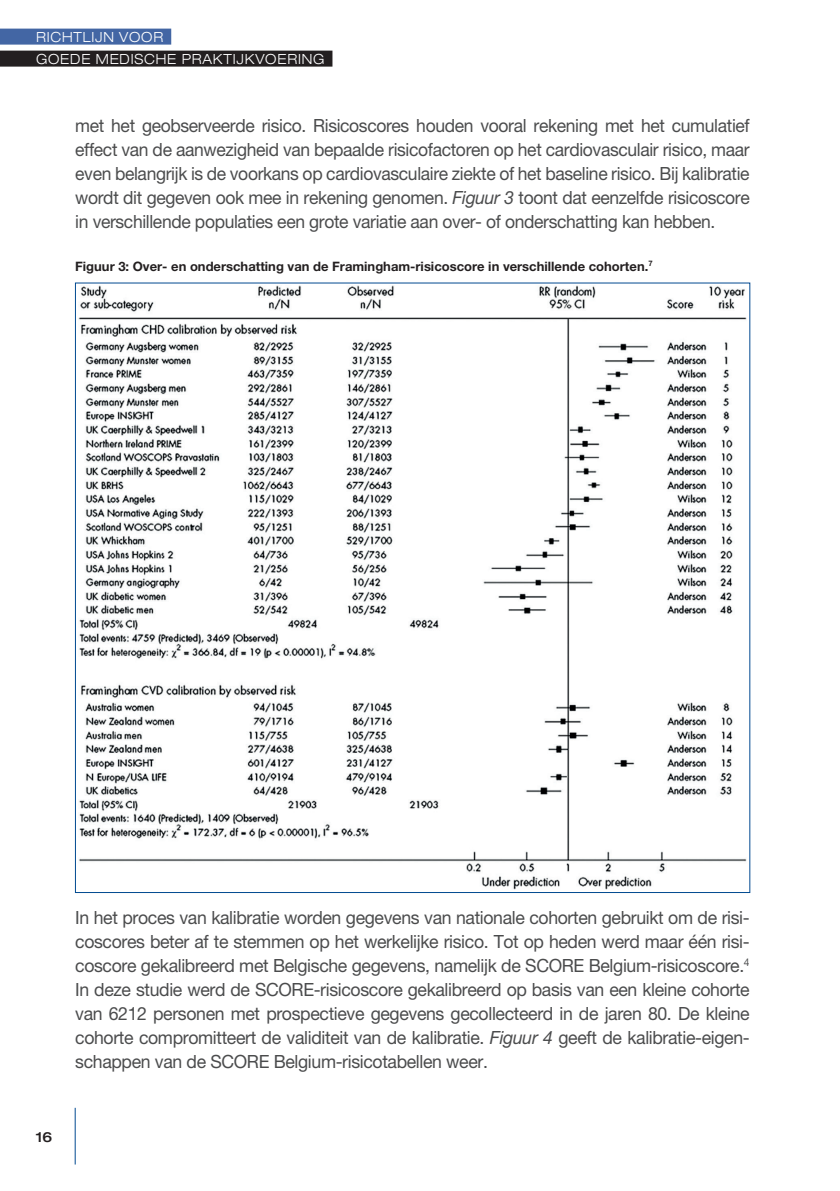
<style>
.page{position:relative;width:840px;height:1191px;background:#fff}
.page>*{position:absolute;margin:0;border:0;box-sizing:border-box;transform-origin:0 0}
.Body{font:18.2px/24px "Helvetica Neue LT Pro";letter-spacing:-.02em;color:#4b4c4d;text-align:justify}
.Body-2{font:18.2px/24px "Helvetica Neue LT Pro";letter-spacing:-.02em;color:#4b4c4d;text-align:justify;scale:.96 1}
.t1{font:300 expanded 14px/22px "Helvetica Neue LT Pro";letter-spacing:.06em;color:#fff;scale:.95 1}
.t2{font:500 expanded 14px "Helvetica Neue LT Pro";color:#231f20;scale:.95 1}
.Tabel_legende_boven{font:700 13px "Helvetica Neue LT Pro";color:#231f20}
.s1{font-style:italic}
</style>
<div class="page">
<hr style="left:75px;top:1107px;width:1px;height:57px;background:#014990">
<div style="left:0;top:29px;width:171px;height:16px;background:#4366a4"></div>
<div style="left:0;top:51px;width:332px;height:16px;background:#231f20"></div>
<img style="left:79px;top:286px;width:667px;height:603px">
<p class="t1" style="left:36px;top:26px;width:305px">RICHTLIJN VOOR<br>GOEDE MEDISCHE PRAKTIJKVOERING</p>
<p class="Body-2" style="left:75px;top:113px;width:703px">met het geobserveerde risico. Risicoscores houden vooral rekening met het cumulatief effect van de aanwezigheid van bepaalde risicofactoren op het cardiovasculair risico, maar even belangrijk is de voorkans op cardiovasculaire ziekte of het baseline risico. Bij kalibratie wordt dit gegeven ook mee in rekening genomen. <span class="s1">Figuur 3</span> toont dat eenzelfde risicoscore in verschillende populaties een grote variatie aan over- of onderschatting kan hebben.</p>
<p class="Tabel_legende_boven" style="left:75px;top:258px;width:578px">Figuur 3: Over- en onderschatting van de Framingham-risicoscore in verschillende cohorten.<sup>7</sup></p>
<p class="Body" style="left:75px;top:905px;width:675px">In het proces van kalibratie worden gegevens van nationale cohorten gebruikt om de risi&shy;coscores beter af te stemmen op het werkelijke risico. Tot op heden werd maar één risi&shy;coscore gekalibreerd met Belgische gegevens, namelijk de SCORE Belgium-risicoscore.<sup>4<br></sup>In deze studie werd de SCORE-risicoscore gekalibreerd op basis van een kleine cohorte van 6212 personen met prospectieve gegevens gecollecteerd in de jaren 80. De kleine cohorte compromitteert de validiteit van de kalibratie. <span class="s1">Figuur 4</span> geeft de kalibratie-eigen&shy;schappen van de SCORE Belgium-risicotabellen weer.</p>
<p class="t2" style="left:36px;top:1128px;width:19px">16</p>
</div>
